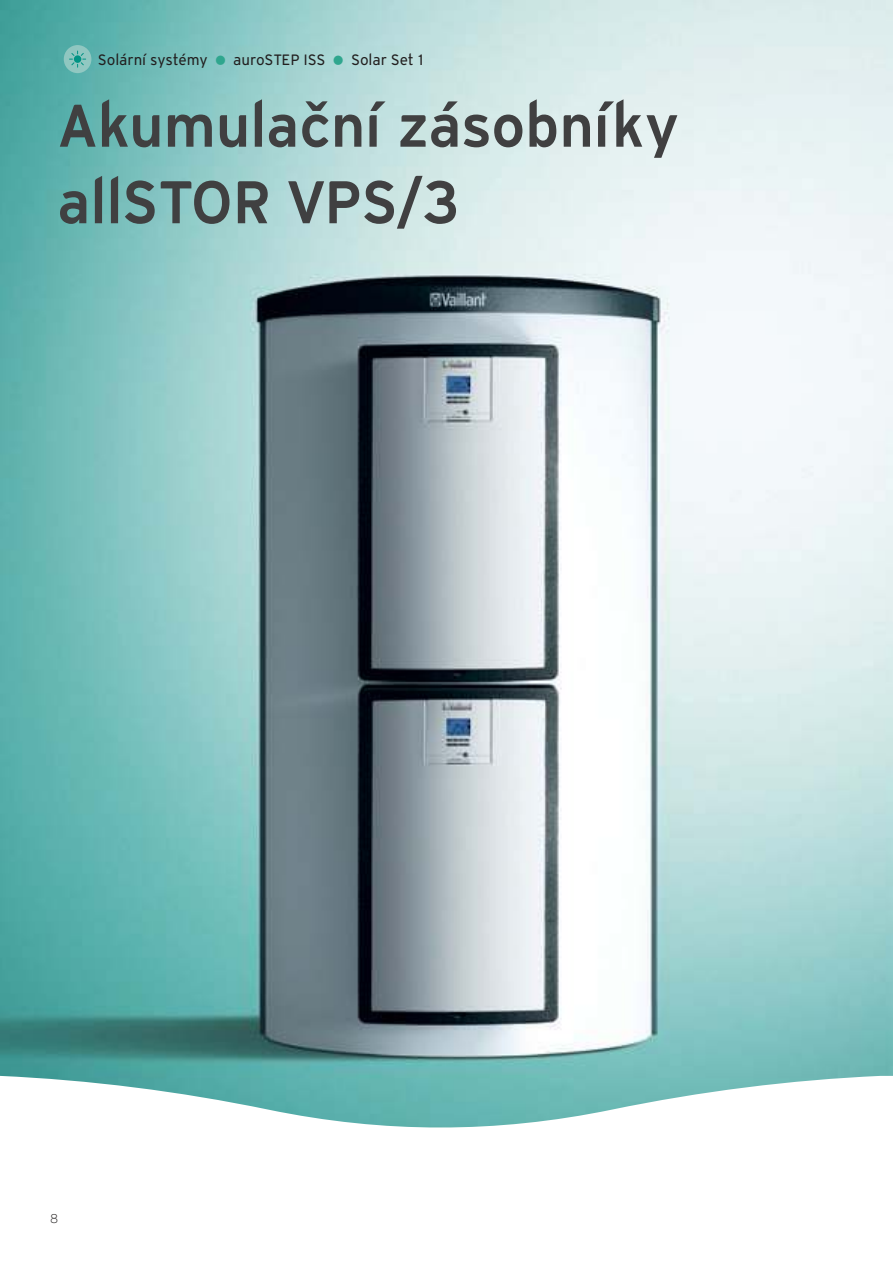
<style>
.page{position:relative;width:893px;height:1263px;background:#fff}
.page>*{position:absolute;margin:0;border:0;box-sizing:border-box;transform-origin:0 0}
.t1{font:600 60px/76.5px "Vaillant 16";letter-spacing:-.01em;color:#404041}
.t2{font:15px "Vaillant 16";letter-spacing:-.005em;color:#221f1f}
.t3{font:300 12.75px "Vaillant 16";color:#221f1f}
.s1{font-weight:300;font-size:36px;color:#2fa68e}
</style>
<div class="page">
<img style="left:0;top:0;width:893px;height:1076px">
<svg style="left:3px;top:1076px;width:874px;height:52px"></svg>
<div style="left:64px;top:45px;width:27px;height:28px;background:#90c7c1;border-radius:50%"></div>
<svg style="left:69px;top:51px;width:17px;height:17px"></svg>
<p class="t2" style="left:98px;top:54px;width:328px">Solární systémy <span class="s1">•</span> auroSTEP ISS <span class="s1">•</span> Solar Set 1</p>
<h1 class="t1" style="left:57px;top:85px;width:624px">Akumulační zásobníky allSTOR VPS/3</h1>
<p class="t3" style="left:50px;top:1211px;width:10px">8</p>
</div>
